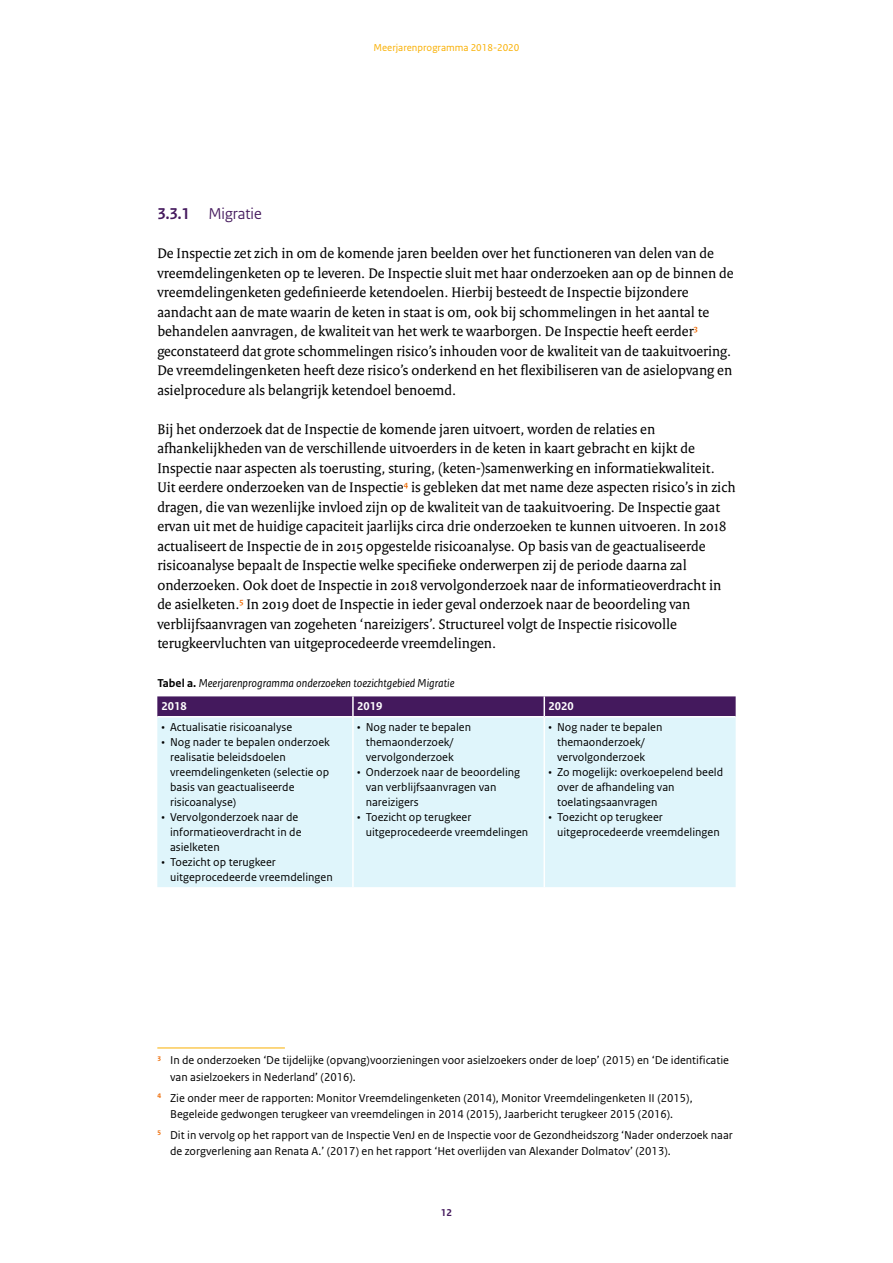
<style>
.page{position:relative;width:893px;height:1263px;background:#fff}
.page>*{position:absolute;margin:0;border:0;box-sizing:border-box;transform-origin:0 0}
._05_RO_Subparagraafk{font:16.5px "Rijksoverheid Sans Heading";color:#44195d}
._10_RO_Broodtekst{font:15px/19.5px "Rijksoverheid Serif";color:#000}
._32_RO_Tabel_Broodte{font:12px/15px "Rijksoverheid Sans Text";color:#000}
._14_RO_Voetnoot{font:12px/16.5px "Rijksoverheid Sans Text";color:#000}
._13_RO_Fotobijschrif{font:italic 12px "Rijksoverheid Sans Text";color:#000}
._30_RO_Tabel_Kop{font:700 12px "Rijksoverheid Sans Text";color:#fff}
.t1{font:10.5px "Rijksoverheid Sans Text";color:#f9af00}
.t2{font:700 10.5px "Rijksoverheid Sans Text";color:#44195d}
.s1{font-weight:700}
.s2{font-weight:700;font-style:normal}
</style>
<div class="page">
<svg style="left:157px;top:717px;width:579px;height:170px;background:#e0f5fb"></svg>
<div style="left:157px;top:696px;width:579px;height:20px;background:#44195d"></div>
<hr style="left:352px;top:717px;width:2px;height:170px;background:#fff">
<hr style="left:544px;top:717px;width:1px;height:170px;background:#fff">
<hr style="left:157px;top:1047px;width:128px;height:1px;background:#f9af00">
<p class="t1" style="left:373px;top:42px;width:147px">Meerjarenprogramma 2018-2020</p>
<p class="_05_RO_Subparagraafk" style="left:157px;top:204px;width:106px"><span class="s1">3.3.1</span> Migratie</p>
<p class="_10_RO_Broodtekst" style="left:157px;top:244px;width:578px">De Inspectie zet zich in om de komende jaren beelden over het functioneren van delen van de vreemdelingenketen op te leveren. De Inspectie sluit met haar onderzoeken aan op de binnen de vreemdelingenketen gedefinieerde ketendoelen. Hierbij besteedt de Inspectie bijzondere aandacht aan de mate waarin de keten in staat is om, ook bij schommelingen in het aantal te behandelen aanvragen, de kwaliteit van het werk te waarborgen. De Inspectie heeft eerder<sup>3 </sup>geconstateerd dat grote schommelingen risico’s inhouden voor de kwaliteit van de taakuitvoering.<br>De vreemdelingenketen heeft deze risico’s onderkend en het flexibiliseren van de asielopvang en asielprocedure als belangrijk ketendoel benoemd.</p>
<p class="_10_RO_Broodtekst" style="left:157px;top:419px;width:580px">Bij het onderzoek dat de Inspectie de komende jaren uitvoert, worden de relaties en afhankelijkheden van de verschillende uitvoerders in de keten in kaart gebracht en kijkt de Inspectie naar aspecten als toerusting, sturing, (keten-)samenwerking en informatiekwaliteit.<br>Uit eerdere onderzoeken van de Inspectie<sup>4</sup> is gebleken dat met name deze aspecten risico’s in zich dragen, die van wezenlijke invloed zijn op de kwaliteit van de taakuitvoering. De Inspectie gaat ervan uit met de huidige capaciteit jaarlijks circa drie onderzoeken te kunnen uitvoeren. In 2018 actualiseert de Inspectie de in 2015 opgestelde risicoanalyse. Op basis van de geactualiseerde risicoanalyse bepaalt de Inspectie welke specifieke onderwerpen zij de periode daarna zal onderzoeken. Ook doet de Inspectie in 2018 vervolgonderzoek naar de informatieoverdracht in de asielketen.<sup>5</sup> In 2019 doet de Inspectie in ieder geval onderzoek naar de beoordeling van verblijfsaanvragen van zogeheten ‘nareizigers’. Structureel volgt de Inspectie risicovolle terugkeervluchten van uitgeprocedeerde vreemdelingen.</p>
<p class="_13_RO_Fotobijschrif" style="left:157px;top:677px;width:299px"><span class="s2">Tabel a.</span> Meerjarenprogramma onderzoeken toezichtgebied Migratie</p>
<p class="_30_RO_Tabel_Kop" style="left:162px;top:700px;width:27px">2018</p>
<p class="_30_RO_Tabel_Kop" style="left:357px;top:700px;width:27px">2019</p>
<p class="_30_RO_Tabel_Kop" style="left:549px;top:700px;width:27px">2020</p>
<p class="_32_RO_Tabel_Broodte" style="left:162px;top:719px;width:132px">• Actualisatie risicoanalyse</p>
<p class="_32_RO_Tabel_Broodte" style="left:170px;top:734px;width:161px;text-indent:-9px">• Nog nader te bepalen onderzoek realisatie beleidsdoelen vreemdelingenketen (selectie op basis van geactualiseerde risicoanalyse)</p>
<p class="_32_RO_Tabel_Broodte" style="left:170px;top:809px;width:133px;text-indent:-9px">• Vervolgonderzoek naar de informatieoverdracht in de asielketen</p>
<p class="_32_RO_Tabel_Broodte" style="left:170px;top:854px;width:164px;text-indent:-9px">• Toezicht op terugkeer uitgeprocedeerde vreemdelingen</p>
<p class="_32_RO_Tabel_Broodte" style="left:366px;top:719px;width:107px;text-indent:-9px">• Nog nader te bepalen themaonderzoek/ vervolgonderzoek</p>
<p class="_32_RO_Tabel_Broodte" style="left:366px;top:764px;width:156px;text-indent:-9px">• Onderzoek naar de beoordeling van verblijfsaanvragen van nareizigers</p>
<p class="_32_RO_Tabel_Broodte" style="left:366px;top:809px;width:164px;text-indent:-9px">• Toezicht op terugkeer uitgeprocedeerde vreemdelingen</p>
<p class="_32_RO_Tabel_Broodte" style="left:557px;top:719px;width:107px;text-indent:-9px">• Nog nader te bepalen themaonderzoek/ vervolgonderzoek</p>
<p class="_32_RO_Tabel_Broodte" style="left:557px;top:764px;width:168px;text-indent:-9px">• Zo mogelijk: overkoepelend beeld over de afhandeling van toelatingsaanvragen</p>
<p class="_32_RO_Tabel_Broodte" style="left:557px;top:809px;width:164px;text-indent:-9px">• Toezicht op terugkeer uitgeprocedeerde vreemdelingen</p>
<p class="_14_RO_Voetnoot" style="left:170px;top:1052px;width:560px;text-indent:-13px"><sup>3</sup> In de onderzoeken ‘De tijdelijke (opvang)voorzieningen voor asielzoekers onder de loep’ (2015) en ‘De identificatie van asielzoekers in Nederland’ (2016).</p>
<p class="_14_RO_Voetnoot" style="left:157px;top:1090px;width:537px;text-align:center"><sup>4</sup> Zie onder meer de rapporten: Monitor Vreemdelingenketen (2014), Monitor Vreemdelingenketen II (2015),<br>Begeleide gedwongen terugkeer van vreemdelingen in 2014 (2015), Jaarbericht terugkeer 2015 (2016).</p>
<p class="_14_RO_Voetnoot" style="left:170px;top:1127px;width:564px;text-indent:-13px"><sup>5</sup> Dit in vervolg op het rapport van de Inspectie VenJ en de Inspectie voor de Gezondheidszorg ‘Nader onderzoek naar de zorgverlening aan Renata A.’ (2017) en het rapport ‘Het overlijden van Alexander Dolmatov’ (2013).</p>
<p class="t2" style="left:441px;top:1207px;width:13px">12</p>
</div>
